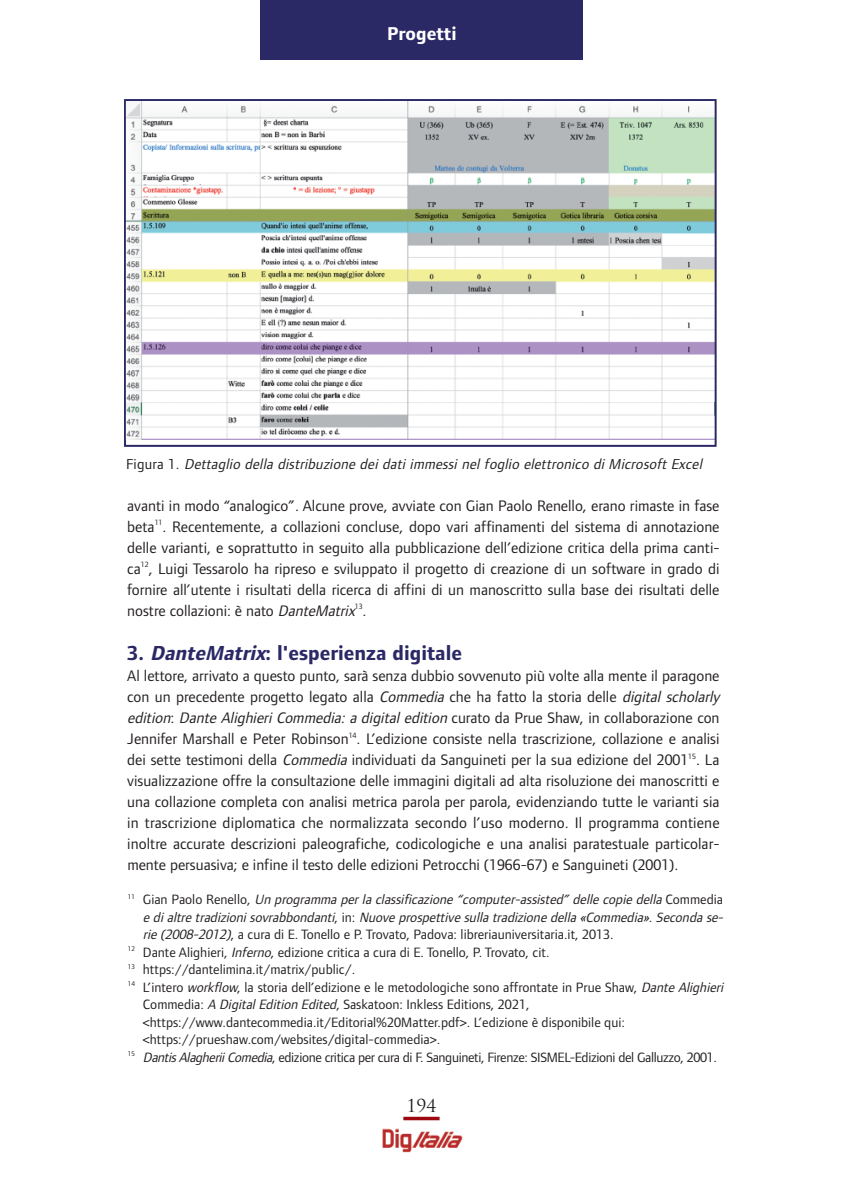
<style>
.page{position:relative;width:844px;height:1191px;background:#fff}
.page>*{position:absolute;margin:0;border:0;box-sizing:border-box;transform-origin:0 0}
.t1{font:700 21px "Foundry Form Sans";color:#2b2866}
.t2{font:700 19.25px "Foundry Form Sans";color:#fff}
.t3{font:17.5px "Trajan Pro";color:#231f20}
.t4{font:15.75px/21px "Foundry Form Sans";color:#231f20;text-align:justify}
.t5{font:italic 14.88px "Foundry Form Sans";color:#231f20}
.t6{font:14px "Foundry Form Sans";color:#231f20}
.t7{font:italic 14px "Foundry Form Sans";color:#231f20}
.t8{font:14px "Foundry Form Sans";letter-spacing:-.025em;color:#231f20}
.s1{font-style:normal}
.s2{font-style:italic}
</style>
<div class="page">
<img style="left:382px;top:1128px;width:81px;height:24px">
<div style="left:260px;top:0;width:323px;height:60px;background:#2b2866"></div>
<svg style="left:403px;top:1116px;width:36px;height:4px"></svg>
<svg style="left:127px;top:102px;width:586px;height:338px"></svg>
<div style="left:124px;top:99px;width:592px;height:347px;border:2px solid #2b2866"></div>
<p class="t2" style="left:387px;top:26px;width:71px">Progetti</p>
<p class="t5" style="left:126px;top:458px;width:580px"><span class="s1">F i g u r a 1 .</span> Dettaglio della distribuzione dei dati immessi nel foglio elettronico di Microsoft Excel</p>
<p class="t4" style="left:127px;top:496px;width:593px">avanti in modo “analogico”. Alcune prove, avviate con Gian Paolo Renello, erano rimaste in fase beta<sup>11</sup>. Recentemente, a collazioni concluse, dopo vari affinamenti del sistema di annotazione delle varianti, e soprattutto in seguito alla pubblicazione dell’edizione critica della prima canti&shy;ca<sup>12</sup>, Luigi Tessarolo ha ripreso e sviluppato il progetto di creazione di un software in grado di fornire all’utente i risultati della ricerca di affini di un manoscritto sulla base dei risultati delle nostre collazioni: è nato <span class="s2">DanteMatrix</span><sup>13</sup>.</p>
<h1 class="t1" style="left:127px;top:645px;width:336px">3. <span class="s2">DanteMatrix</span>: l'esperienza digitale</h1>
<p class="t4" style="left:127px;top:666px;width:593px">Al lettore, arrivato a questo punto, sarà senza dubbio sovvenuto più volte alla mente il paragone con un precedente progetto legato alla <span class="s2">Commedia</span> che ha fatto la storia delle <span class="s2">digital scholarly edition</span>: <span class="s2">DanteAlighieriCommedia:adigitaledition</span>curato da Prue Shaw, in collaborazione con Jennifer Marshall e Peter Robinson<sup>14</sup>. L’edizione consiste nella trascrizione, collazione e analisi dei sette testimoni della <span class="s2">Commedia</span> individuati da Sanguineti per la sua edizione del 2001<sup>15</sup>. La visualizzazione offre la consultazione delle immagini digitali ad alta risoluzione dei manoscritti e una collazione completa con analisi metrica parola per parola, evidenziando tutte le varianti sia in trascrizione diplomatica che normalizzata secondo l’uso moderno. Il programma contiene inoltre accurate descrizioni paleografiche, codicologiche e una analisi paratestuale particolar&shy;mente persuasiva; e infine il testo delle edizioni Petrocchi (1966-67) e Sanguineti (2001).</p>
<p class="t7" style="left:128px;top:894px;width:596px"><sup>1</sup> <sup>1</sup> <span class="s1">G i a n P a o l o R e n e l l o ,</span> Un programma per la classificazione “computer-assisted” delle copie della <span class="s1">C o m m e d i a</span></p>
<p class="t7" style="left:143px;top:912px;width:584px">e di altre tradizioni sovrabbondanti<span class="s1">, i n :</span> Nuove prospettive sulla tradizione della «Commedia». Seconda se-</p>
<p class="t6" style="left:143px;top:929px;width:472px"><span class="s2">rie(2008-2012)</span>, a cura di E. Tonello e P. Trovato, Padova: libreriauniversitaria.it, 2013.</p>
<p class="t6" style="left:128px;top:947px;width:423px"><sup>12</sup> Dante Alighieri, <span class="s2">Inferno</span>, edizione critica a cura di E. Tonello, P. Trovato, cit.</p>
<p class="t6" style="left:128px;top:964px;width:229px"><sup>13</sup> https://dantelimina.it/matrix/public/.</p>
<p class="t6" style="left:128px;top:982px;width:599px"><sup>14</sup> L’intero <span class="s2">workflow</span>, la storia dell’edizione e le metodologiche sono affrontate in Prue Shaw, <span class="s2">DanteAlighieri</span></p>
<p class="t6" style="left:143px;top:999px;width:388px">Commedia: <span class="s2">ADigitalEditionEdited</span>, Saskatoon: Inkless Editions, 2021,</p>
<p class="t6" style="left:143px;top:1017px;width:483px">&lt;https://www.dantecommedia.it/Editorial%20Matter.pdf&gt;. L’edizione è disponibile qui:</p>
<p class="t6" style="left:143px;top:1034px;width:299px">&lt;https://prueshaw.com/websites/digital-commedia&gt;.</p>
<p class="t8" style="left:128px;top:1052px;width:590px"><sup>15</sup> <span class="s2">DantisAlagheriiComedia</span>, edizione critica per cura di F. Sanguineti, Firenze: SISMEL-Edizioni del Galluzzo, 2001.</p>
<p class="t3" style="left:406px;top:1099px;width:31px">194</p>
</div>
